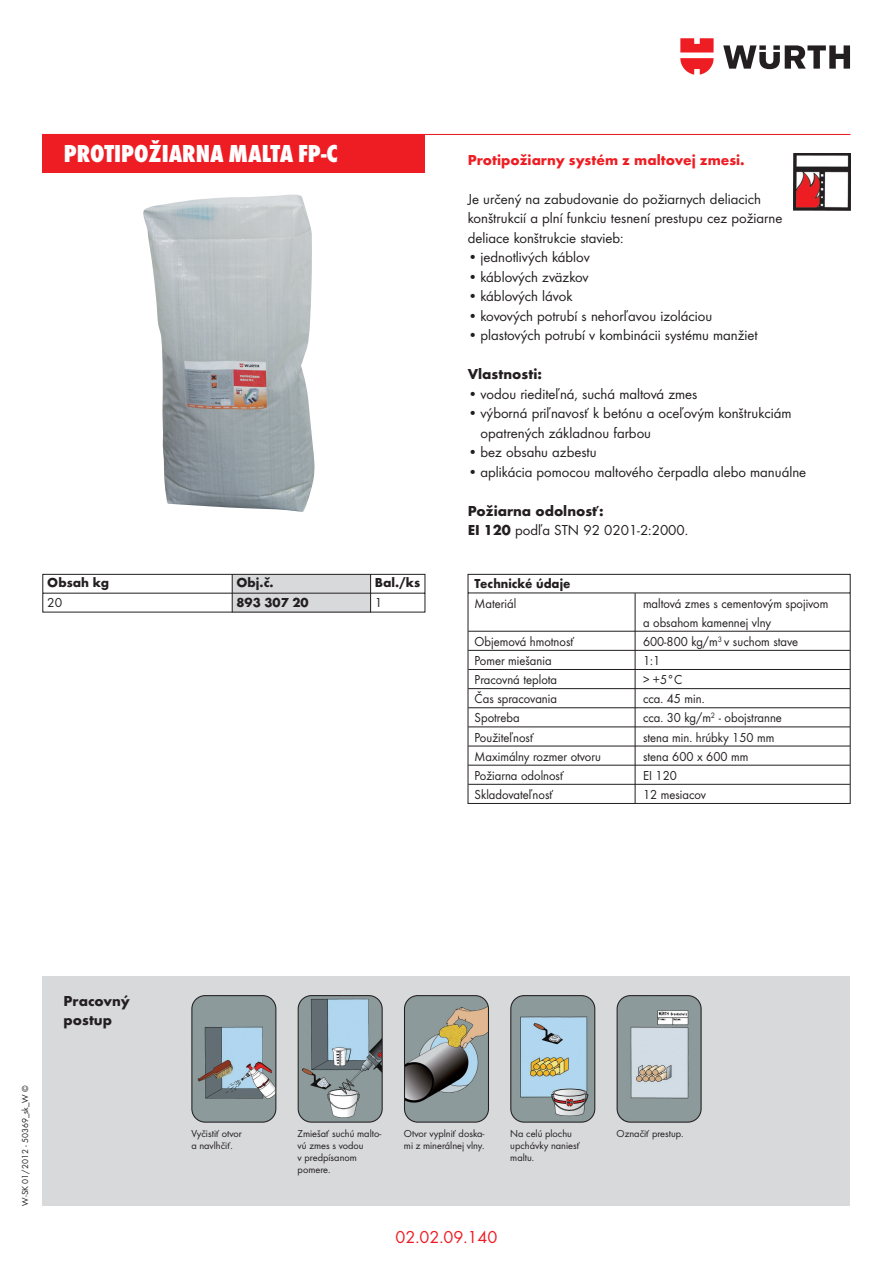
<style>
.page{position:relative;width:893px;height:1263px;background:#fff}
.page>*{position:absolute;margin:0;border:0;box-sizing:border-box;transform-origin:0 0}
.t1{font:800 condensed 25.5px "Wuerth";color:#fff}
.t2{font:18px "Wuerth";color:#ee1d23}
.t3{font:15px/19.5px "Wuerth";color:#231f20}
.t4{font:700 15px/19.5px "Wuerth";color:#231f20}
.t5{font:700 15px "Wuerth";color:#ee1d23}
.t6{font:13.5px/19.2px "Wuerth";color:#231f20;scale:.95 1}
.t7{font:700 13.5px "Wuerth";color:#231f20}
.t8{font:700 13.5px "Wuerth";color:#231f20;scale:.95 1}
.t9{font:13.5px "Wuerth";color:#231f20}
.t10{font:10.5px/12px "Wuerth";color:#231f20}
.t11{font:9px "Wuerth";color:#231f20}
.s1{font-weight:400}
</style>
<div class="page">
<svg style="left:723px;top:45px;width:127px;height:24px"></svg>
<svg style="left:680px;top:38px;width:34px;height:37px"></svg>
<hr style="left:43px;top:134px;width:807px;height:1px;background:#ee1d23">
<div style="left:43px;top:134px;width:382px;height:38px;background:#ee1d23"></div>
<div style="left:43px;top:976px;width:807px;height:229px;background:#d8d9db"></div>
<img style="left:143px;top:194px;width:172px;height:318px">
<svg style="left:42px;top:574px;width:383px;height:39px"></svg>
<hr style="left:232px;top:574px;width:1px;height:38px;background:#231f20">
<hr style="left:370px;top:574px;width:1px;height:38px;background:#231f20">
<svg style="left:191px;top:995px;width:85px;height:128px;background:#8c999e"></svg>
<svg style="left:298px;top:995px;width:85px;height:128px;background:#8d9ca3"></svg>
<svg style="left:510px;top:995px;width:85px;height:128px;background:#9aacb0"></svg>
<svg style="left:617px;top:995px;width:85px;height:128px"></svg>
<img style="left:793px;top:153px;width:57px;height:57px">
<svg style="left:404px;top:995px;width:85px;height:128px;background:#878b86"></svg>
<svg style="left:467px;top:574px;width:384px;height:230px"></svg>
<hr style="left:468px;top:631px;width:382px;height:1px;background:#231f20">
<hr style="left:468px;top:650px;width:382px;height:1px;background:#231f20">
<hr style="left:468px;top:669px;width:382px;height:1px;background:#231f20">
<hr style="left:468px;top:688px;width:382px;height:1px;background:#231f20">
<hr style="left:468px;top:707px;width:382px;height:1px;background:#231f20">
<hr style="left:468px;top:727px;width:382px;height:1px;background:#231f20">
<hr style="left:468px;top:746px;width:382px;height:1px;background:#231f20">
<hr style="left:468px;top:765px;width:382px;height:1px;background:#231f20">
<hr style="left:468px;top:784px;width:382px;height:1px;background:#231f20">
<hr style="left:635px;top:593px;width:1px;height:211px;background:#231f20">
<h1 class="t1" style="left:64px;top:138px;width:276px">PROTIPOŽIARNA MALTA FP-C</h1>
<p class="t7" style="left:47px;top:577px;width:63px">Obsah kg</p>
<p class="t7" style="left:237px;top:577px;width:39px">Obj.č.</p>
<p class="t7" style="left:375px;top:577px;width:47px">Bal./ks</p>
<p class="t9" style="left:47px;top:597px;width:16px">20</p>
<p class="t7" style="left:237px;top:597px;width:74px">893 307 20</p>
<p class="t9" style="left:375px;top:597px;width:9px">1</p>
<p class="t5" style="left:468px;top:154px;width:279px">Protipožiarny systém z maltovej zmesi.</p>
<p class="t3" style="left:468px;top:190px;width:316px">Je určený na zabudovanie do požiarnych deliacich konštrukcií a plní funkciu tesnení prestupu cez požiarne deliace konštrukcie stavieb:</p>
<p class="t3" style="left:468px;top:249px;width:124px">• jednotlivých káblov</p>
<p class="t3" style="left:468px;top:268px;width:122px">• káblových zväzkov</p>
<p class="t3" style="left:468px;top:288px;width:106px">• káblových lávok</p>
<p class="t3" style="left:468px;top:307px;width:246px">• kovových potrubí s nehorľavou izoláciou</p>
<p class="t3" style="left:468px;top:327px;width:292px">• plastových potrubí v kombinácii systému manžiet</p>
<p class="t4" style="left:468px;top:366px;width:76px">Vlastnosti:</p>
<p class="t3" style="left:468px;top:385px;width:231px">• vodou riediteľná, suchá maltová zmes</p>
<p class="t3" style="left:480px;top:405px;width:313px;text-indent:-13px">• výborná priľnavosť k betónu a oceľovým konštrukciám opatrených základnou farbou</p>
<p class="t3" style="left:468px;top:444px;width:131px">• bez obsahu azbestu</p>
<p class="t3" style="left:468px;top:463px;width:340px">• aplikácia pomocou maltového čerpadla alebo manuálne</p>
<p class="t4" style="left:468px;top:502px;width:222px">Požiarna odolnosť:<br>EI 120 <span class="s1">podľa STN 92 0201-2:2000.</span></p>
<p class="t8" style="left:475px;top:578px;width:102px">Technické údaje</p>
<p class="t6" style="left:475px;top:595px;width:45px">Materiál</p>
<p class="t6" style="left:643px;top:595px;width:197px">maltová zmes s cementovým spojivom a obsahom kamennej vlny</p>
<p class="t6" style="left:475px;top:633px;width:106px">Objemová hmotnosť</p>
<p class="t6" style="left:643px;top:633px;width:165px">600-800 kg/m<sup>3</sup> v suchom stave</p>
<p class="t6" style="left:475px;top:652px;width:82px">Pomer miešania</p>
<p class="t6" style="left:643px;top:652px;width:19px">1:1</p>
<p class="t6" style="left:475px;top:671px;width:88px">Pracovná teplota</p>
<p class="t6" style="left:643px;top:671px;width:43px">&gt; +5°C</p>
<p class="t6" style="left:475px;top:690px;width:88px">Čas spracovania</p>
<p class="t6" style="left:643px;top:690px;width:66px">cca. 45 min.</p>
<p class="t6" style="left:475px;top:709px;width:49px">Spotreba</p>
<p class="t6" style="left:643px;top:709px;width:148px">cca. 30 kg/m<sup>2</sup> - obojstranne</p>
<p class="t6" style="left:475px;top:728px;width:64px">Použiteľnosť</p>
<p class="t6" style="left:643px;top:728px;width:140px">stena min. hrúbky 150 mm</p>
<p class="t6" style="left:475px;top:748px;width:134px">Maximálny rozmer otvoru</p>
<p class="t6" style="left:643px;top:748px;width:112px">stena 600 x 600 mm</p>
<p class="t6" style="left:475px;top:767px;width:96px">Požiarna odolnosť</p>
<p class="t6" style="left:643px;top:767px;width:37px">EI 120</p>
<p class="t6" style="left:475px;top:786px;width:84px">Skladovateľnosť</p>
<p class="t6" style="left:643px;top:786px;width:68px">12 mesiacov</p>
<p class="t11" style="left:22px;top:1205px;width:122px;rotate:-90deg">W-SK 01/2012 - 50369_sk_W ©</p>
<p class="t4" style="left:64px;top:992px;width:68px">Pracovný postup</p>
<p class="t10" style="left:191px;top:1128px;width:52px">Vyčistiť otvor a navlhčiť.</p>
<p class="t10" style="left:298px;top:1128px;width:85px">Zmiešať suchú malto&shy;vú zmes s vodou<br>v predpísanom pomere.</p>
<p class="t10" style="left:510px;top:1128px;width:71px">Na celú plochu upchávky naniesť maltu.</p>
<p class="t10" style="left:404px;top:1128px;width:82px">Otvor vyplniť doska-</p>
<p class="t10" style="left:617px;top:1128px;width:69px">Označiť prestup.</p>
<p class="t10" style="left:404px;top:1140px;width:82px">mi z minerálnej vlny.</p>
<p class="t2" style="left:396px;top:1229px;width:103px">02.02.09.140</p>
</div>
